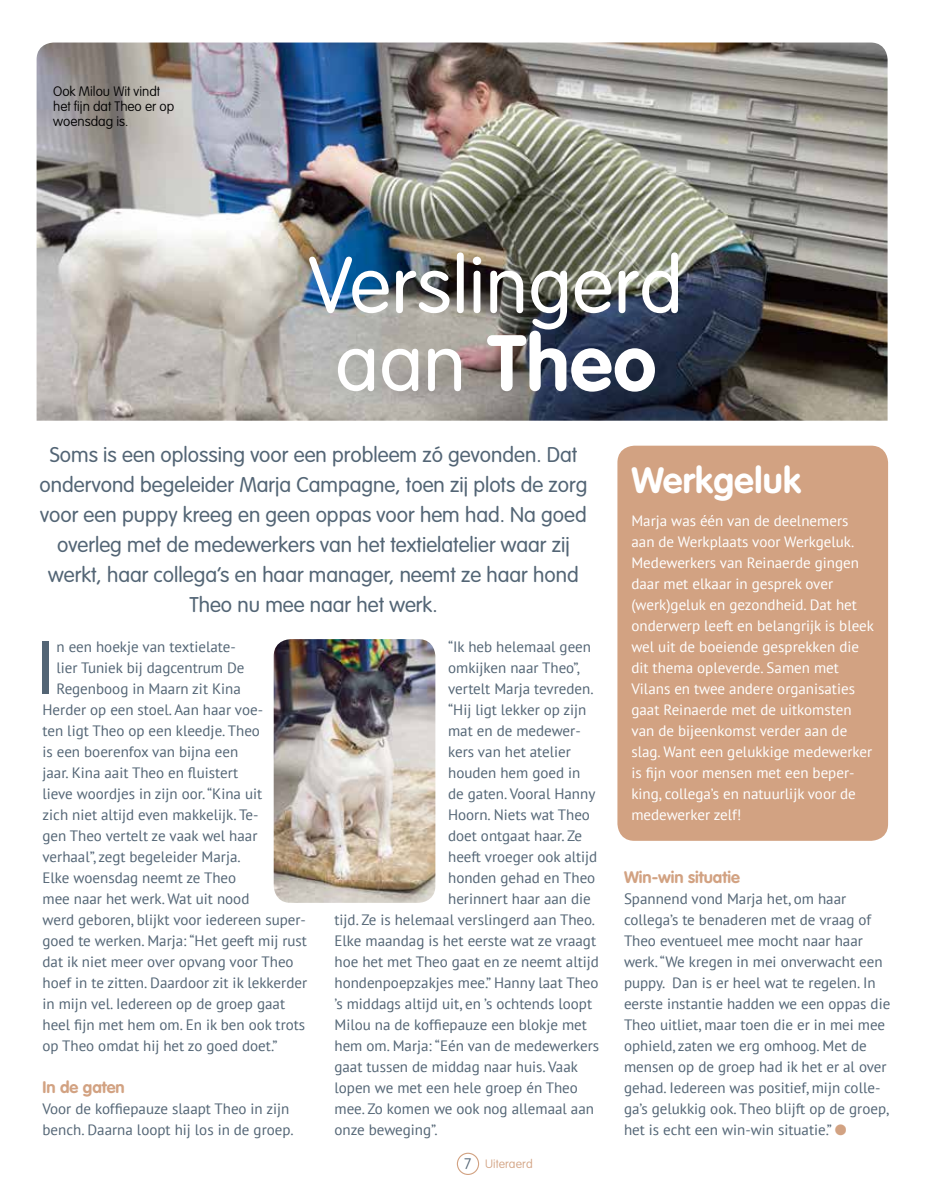
<style>
.page{position:relative;width:936px;height:1191px;background:#fff}
.page>*{position:absolute;margin:0;border:0;box-sizing:border-box;transform-origin:0 0}
.t1{font:300 78px/78px "VAG Rounded Std";letter-spacing:.01em;color:#fff;text-align:center}
.t2{font:75px "PT Sans";color:#536575}
.t3{font:700 36px "VAG Rounded Std";letter-spacing:.01em;color:#fff}
.t4{font:300 21px/30px "VAG Rounded Std";color:#536575;text-align:center}
.t5{font:700 16.5px "VAG Rounded Std";color:#d2a282}
.t6{font:15px/21px "PT Sans";color:#536575}
.t7{font:15px/21px "PT Sans";color:#fff}
.t8{font:100 13.5px/15px "VAG Rounded Std";color:#000}
.t9{font:100 12px "VAG Rounded Std";letter-spacing:.01em;color:#d2a282}
.s1{font-weight:700}
.s2{font-size:15px;color:#536575}
.s3{color:#d2a282}
</style>
<div class="page">
<div style="left:457px;top:1152px;width:22px;height:23px;border:1px solid #d2a282;border-radius:50%"></div>
<div style="left:617px;top:446px;width:271px;height:395px;background:#d2a282;border-radius:17px"></div>
<img style="left:37px;top:43px;width:850px;height:378px">
<img style="left:274px;top:639px;width:161px;height:264px">
<p class="t8" style="left:53px;top:85px;width:123px">Ook Milou Wit vindt het fijn dat Theo er op woensdag is.</p>
<h1 class="t1" style="left:309px;top:249px;width:375px">Verslingerd aan <span class="s1">Theo</span></h1>
<p class="t4" style="left:40px;top:440px;width:549px">Soms is een oplossing voor een probleem zó gevonden. Dat ondervond begeleider Marja Campagne, toen zij plots de zorg voor een puppy kreeg en geen oppas voor hem had. Na goed overleg met de medewerkers van het textielatelier waar zij werkt, haar collega’s en haar manager, neemt ze haar hond Theo nu mee naar het werk.</p>
<p class="t6" style="left:448px;top:635px;width:144px">“Ik heb helemaal geen</p>
<p class="t6" style="left:448px;top:656px;width:133px">omkijken naar Theo”,</p>
<p class="t6" style="left:448px;top:677px;width:147px">vertelt Marja tevreden.</p>
<p class="t6" style="left:448px;top:698px;width:140px">“Hij ligt lekker op zijn</p>
<p class="t6" style="left:448px;top:719px;width:134px">mat en de medewer-</p>
<p class="t6" style="left:448px;top:740px;width:124px">kers van het atelier</p>
<p class="t6" style="left:448px;top:761px;width:134px">houden hem goed in</p>
<p class="t6" style="left:448px;top:782px;width:149px">de gaten. Vooral Hanny</p>
<p class="t6" style="left:448px;top:803px;width:143px">Hoorn. Niets wat Theo</p>
<p class="t6" style="left:448px;top:824px;width:136px">doet ontgaat haar. Ze</p>
<p class="t6" style="left:448px;top:845px;width:151px">heeft vroeger ook altijd</p>
<p class="t6" style="left:448px;top:866px;width:149px">honden gehad en Theo</p>
<p class="t6" style="left:448px;top:887px;width:144px">herinnert haar aan die</p>
<p class="t6" style="left:334px;top:908px;width:262px">tijd. Ze is helemaal verslingerd aan Theo.</p>
<p class="t6" style="left:334px;top:929px;width:263px">Elke maandag is het eerste wat ze vraagt</p>
<p class="t6" style="left:334px;top:950px;width:266px">hoe het met Theo gaat en ze neemt altijd</p>
<p class="t6" style="left:334px;top:971px;width:265px">hondenpoepzakjes mee.” Hanny laat Theo</p>
<p class="t6" style="left:334px;top:992px;width:259px">’s middags altijd uit, en ’s ochtends loopt</p>
<p class="t6" style="left:334px;top:1013px;width:254px">Milou na de koffiepauze een blokje met</p>
<p class="t6" style="left:334px;top:1034px;width:266px">hem om. Marja: “Eén van de medewerkers</p>
<p class="t6" style="left:334px;top:1055px;width:245px">gaat tussen de middag naar huis. Vaak</p>
<p class="t6" style="left:334px;top:1076px;width:245px">lopen we met een hele groep én Theo</p>
<p class="t6" style="left:334px;top:1097px;width:261px">mee. Zo komen we ook nog allemaal aan</p>
<p class="t6" style="left:334px;top:1118px;width:105px">onze beweging”.</p>
<h2 class="t2" style="left:35px;top:619px;width:23px">I</h2>
<p class="t6" style="left:57px;top:635px;width:181px">n een hoekje van textielate-</p>
<p class="t6" style="left:57px;top:656px;width:189px">lier Tuniek bij dagcentrum De</p>
<p class="t6" style="left:57px;top:677px;width:186px">Regenboog in Maarn zit Kina</p>
<p class="t6" style="left:43px;top:698px;width:222px">Herder op een stoel. Aan haar voe-</p>
<p class="t6" style="left:43px;top:719px;width:219px">ten ligt Theo op een kleedje. Theo</p>
<p class="t6" style="left:43px;top:740px;width:197px">is een boerenfox van bijna een</p>
<p class="t6" style="left:43px;top:761px;width:197px">jaar. Kina aait Theo en fluistert</p>
<p class="t6" style="left:43px;top:782px;width:221px">lieve woordjes in zijn oor. “Kina uit</p>
<p class="t6" style="left:43px;top:803px;width:217px">zich niet altijd even makkelijk. Te-</p>
<p class="t6" style="left:43px;top:824px;width:216px">gen Theo vertelt ze vaak wel haar</p>
<p class="t6" style="left:43px;top:845px;width:199px">verhaal”, zegt begeleider Marja.</p>
<p class="t6" style="left:43px;top:866px;width:195px">Elke woensdag neemt ze Theo</p>
<p class="t6" style="left:43px;top:887px;width:208px">mee naar het werk. Wat uit nood</p>
<p class="t6" style="left:43px;top:908px;width:265px">werd geboren, blijkt voor iedereen super-</p>
<p class="t6" style="left:43px;top:929px;width:266px">goed te werken. Marja: “Het geeft mij rust</p>
<p class="t6" style="left:43px;top:950px;width:252px">dat ik niet meer over opvang voor Theo</p>
<p class="t6" style="left:43px;top:971px;width:266px">hoef in te zitten. Daardoor zit ik lekkerder</p>
<p class="t6" style="left:43px;top:992px;width:244px">in mijn vel. Iedereen op de groep gaat</p>
<p class="t6" style="left:43px;top:1013px;width:264px">heel fijn met hem om. En ik ben ook trots</p>
<p class="t6" style="left:43px;top:1034px;width:236px">op Theo omdat hij het zo goed doet.”</p>
<p class="t5" style="left:43px;top:1077px;width:84px">In de gaten</p>
<p class="t6" style="left:43px;top:1097px;width:252px">Voor de koffiepauze slaapt Theo in zijn bench. Daarna loopt hij los in de groep.</p>
<p class="t9" style="left:464px;top:1157px;width:70px"><span class="s2">7</span> Uiteraerd</p>
<h3 class="t3" style="left:631px;top:459px;width:171px">Werkgeluk</h3>
<p class="t7" style="left:631px;top:509px;width:244px">Marja was één van de deelnemers aan de Werkplaats voor Werkgeluk.<br>Medewerkers van Reinaerde gingen daar met elkaar in gesprek over (werk)geluk en gezondheid. Dat het onderwerp leeft en belangrijk is bleek wel uit de boeiende gesprekken die dit thema opleverde. Samen met<br>Vilans en twee andere organisaties gaat Reinaerde met de uitkomsten van de bijeenkomst verder aan de slag. Want een gelukkige medewerker is fijn voor mensen met een beper&shy;king, collega’s en natuurlijk voor de medewerker zelf!</p>
<p class="t5" style="left:624px;top:867px;width:117px">Win-win situatie</p>
<p class="t6" style="left:624px;top:887px;width:268px">Spannend vond Marja het, om haar collega’s te benaderen met de vraag of Theo eventueel mee mocht naar haar werk. “We kregen in mei onverwacht een puppy. Dan is er heel wat te regelen. In eerste instantie hadden we een oppas die Theo uitliet, maar toen die er in mei mee ophield, zaten we erg omhoog. Met de mensen op de groep had ik het er al over gehad. Iedereen was positief, mijn colle&shy;ga’s gelukkig ook. Theo blijft op de groep, het is echt een win-win situatie.” <span class="s3">●</span></p>
</div>
